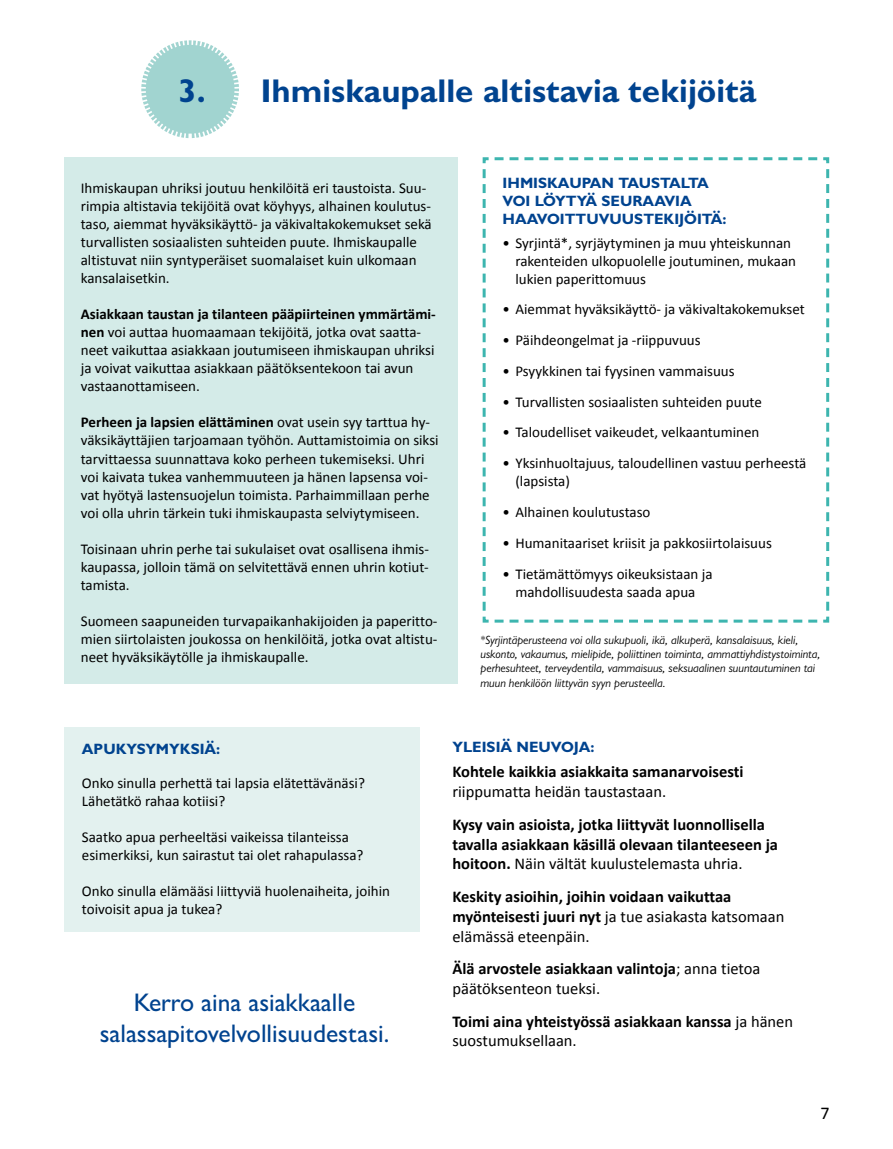
<style>
.page{position:relative;width:893px;height:1149px;background:#fff}
.page>*{position:absolute;margin:0;border:0;box-sizing:border-box;transform-origin:0 0}
.t1{font:700 33px "Gill Sans MT Std";color:#00438f}
.nosto{font:500 25.5px/30.6px "Gill Sans MT Std";color:#00438f;text-align:center}
.t2{font:18px "Calibri";color:#000}
.leipis_big_11__no_gr{font:700 16.5px/19.8px "Calibri";color:#000}
.leipis_big_11__no_gr-2{font:16.5px/19.8px "Calibri";color:#000}
.leipis{font:15px/18px "Calibri";color:#000}
.bullet_list{font:15px/18px "Calibri";color:#000}
.H3_väliotsikko{font:700 15px/18px "Gill Sans MT Std";color:#00438f}
.kuvateksti{font:italic 12px/14.4px "Gill Sans MT Std";color:#000}
.s1{font-weight:700}
.s2{font-weight:400}
</style>
<div class="page">
<svg style="left:141px;top:40px;width:98px;height:98px"></svg>
<div style="left:64px;top:158px;width:394px;height:526px;background:#d4ebe8"></div>
<svg style="left:482px;top:157px;width:348px;height:466px"></svg>
<div style="left:65px;top:726px;width:355px;height:205px;background:#e3f1ef"></div>
<h2 class="t1" style="left:179px;top:71px;width:579px">3. Ihmiskaupalle altistavia tekijöitä</h2>
<p class="leipis" style="left:81px;top:178px;width:352px">Ihmiskaupan uhriksi joutuu henkilöitä eri taustoista. Suu&shy;rimpia altistavia tekijöitä ovat köyhyys, alhainen koulutus&shy;taso, aiemmat hyväksikäyttö- ja väkivaltakokemukset sekä turvallisten sosiaalisten suhteiden puute. Ihmiskaupalle altistuvat niin syntyperäiset suomalaiset kuin ulkomaan kansalaisetkin.</p>
<p class="leipis" style="left:81px;top:304px;width:357px"><span class="s1">Asiakkaan taustan ja tilanteen pääpiirteinen ymmärtämi&shy;nen</span> voi auttaa huomaamaan tekijöitä, jotka ovat saatta&shy;neet vaikuttaa asiakkaan joutumiseen ihmiskaupan uhriksi ja voivat vaikuttaa asiakkaan päätöksentekoon tai avun vastaanottamiseen.</p>
<p class="leipis" style="left:81px;top:412px;width:359px"><span class="s1">Perheen ja lapsien elättäminen</span> ovat usein syy tarttua hy&shy;väksikäyttäjien tarjoamaan työhön. Auttamistoimia on siksi tarvittaessa suunnattava koko perheen tukemiseksi. Uhri voi kaivata tukea vanhemmuuteen ja hänen lapsensa voi&shy;vat hyötyä lastensuojelun toimista. Parhaimmillaan perhe voi olla uhrin tärkein tuki ihmiskaupasta selviytymiseen.</p>
<p class="leipis" style="left:81px;top:538px;width:350px;text-align:justify">Toisinaan uhrin perhe tai sukulaiset ovat osallisena ihmis&shy;kaupassa, jolloin tämä on selvitettävä ennen uhrin kotiut&shy;tamista.</p>
<p class="leipis" style="left:81px;top:610px;width:358px;text-align:justify">Suomeen saapuneiden turvapaikanhakijoiden ja paperitto&shy;mien siirtolaisten joukossa on henkilöitä, jotka ovat altistu&shy;neet hyväksikäytölle ja ihmiskaupalle.</p>
<p class="H3_väliotsikko" style="left:503px;top:173px;width:226px">IHMISKAUPAN TAUSTALTA<br>VOI LÖYTYÄ SEURAAVIA<br>HAAVOITTUVUUSTEKIJÖITÄ:</p>
<p class="bullet_list" style="left:515px;top:233px;width:282px;text-indent:-13px">• Syrjintä*, syrjäytyminen ja muu yhteiskunnan rakenteiden ulkopuolelle joutuminen, mukaan lukien paperittomuus</p>
<p class="bullet_list" style="left:503px;top:299px;width:304px">• Aiemmat hyväksikäyttö- ja väkivaltakokemukset</p>
<p class="bullet_list" style="left:503px;top:330px;width:199px">• Päihdeongelmat ja -riippuvuus</p>
<p class="bullet_list" style="left:503px;top:361px;width:233px">• Psyykkinen tai fyysinen vammaisuus</p>
<p class="bullet_list" style="left:503px;top:392px;width:261px">• Turvallisten sosiaalisten suhteiden puute</p>
<p class="bullet_list" style="left:503px;top:422px;width:258px">• Taloudelliset vaikeudet, velkaantuminen</p>
<p class="bullet_list" style="left:515px;top:453px;width:292px;text-indent:-13px">• Yksinhuoltajuus, taloudellinen vastuu perheestä (lapsista)</p>
<p class="bullet_list" style="left:503px;top:502px;width:149px">• Alhainen koulutustaso</p>
<p class="bullet_list" style="left:503px;top:533px;width:271px">• Humanitaariset kriisit ja pakkosiirtolaisuus</p>
<p class="bullet_list" style="left:503px;top:563px;width:211px;text-align:center">• Tietämättömyys oikeuksistaan ja mahdollisuudesta saada apua</p>
<p class="kuvateksti" style="left:480px;top:632px;width:341px">*Syrjintäperusteena voi olla sukupuoli, ikä, alkuperä, kansalaisuus, kieli, uskonto, vakaumus, mielipide, poliittinen toiminta, ammattiyhdistystoiminta, perhesuhteet, terveydentila, vammaisuus, seksuaalinen suuntautuminen tai muun henkilöön liittyvän syyn perusteella.</p>
<p class="H3_väliotsikko" style="left:82px;top:739px;width:140px">APUKYSYMYKSIÄ:</p>
<p class="leipis" style="left:82px;top:772px;width:285px">Onko sinulla perhettä tai lapsia elätettävänäsi?<br>Lähetätkö rahaa kotiisi?</p>
<p class="leipis" style="left:82px;top:826px;width:283px">Saatko apua perheeltäsi vaikeissa tilanteissa esimerkiksi, kun sairastut tai olet rahapulassa?</p>
<p class="leipis" style="left:82px;top:880px;width:310px">Onko sinulla elämääsi liittyviä huolenaiheita, joihin toivoisit apua ja tukea?</p>
<p class="nosto" style="left:100px;top:986px;width:291px">Kerro aina asiakkaalle salassapitovelvollisuudestasi.</p>
<p class="H3_väliotsikko" style="left:452px;top:737px;width:144px">YLEISIÄ NEUVOJA:</p>
<p class="leipis_big_11__no_gr" style="left:452px;top:761px;width:293px">Kohtele kaikkia asiakkaita samanarvoisesti <span class="s2">riippumatta heidän taustastaan.</span></p>
<p class="leipis_big_11__no_gr" style="left:452px;top:813px;width:327px">Kysy vain asioista, jotka liittyvät luonnollisella tavalla asiakkaan käsillä olevaan tilanteeseen ja hoitoon. <span class="s2">Näin vältät kuulustelemasta uhria.</span></p>
<p class="leipis_big_11__no_gr" style="left:452px;top:885px;width:333px">Keskity asioihin, joihin voidaan vaikuttaa myönteisesti juuri nyt <span class="s2">ja tue asiakasta katsomaan elämässä eteenpäin.</span></p>
<p class="leipis_big_11__no_gr-2" style="left:452px;top:957px;width:310px"><span class="s1">Älä arvostele asiakkaan valintoja</span>; anna tietoa päätöksenteon tueksi.</p>
<p class="leipis_big_11__no_gr" style="left:452px;top:1010px;width:342px">Toimi aina yhteistyössä asiakkaan kanssa <span class="s2">ja hänen suostumuksellaan.</span></p>
<p class="t2" style="left:820px;top:1101px;width:11px">7</p>
</div>
